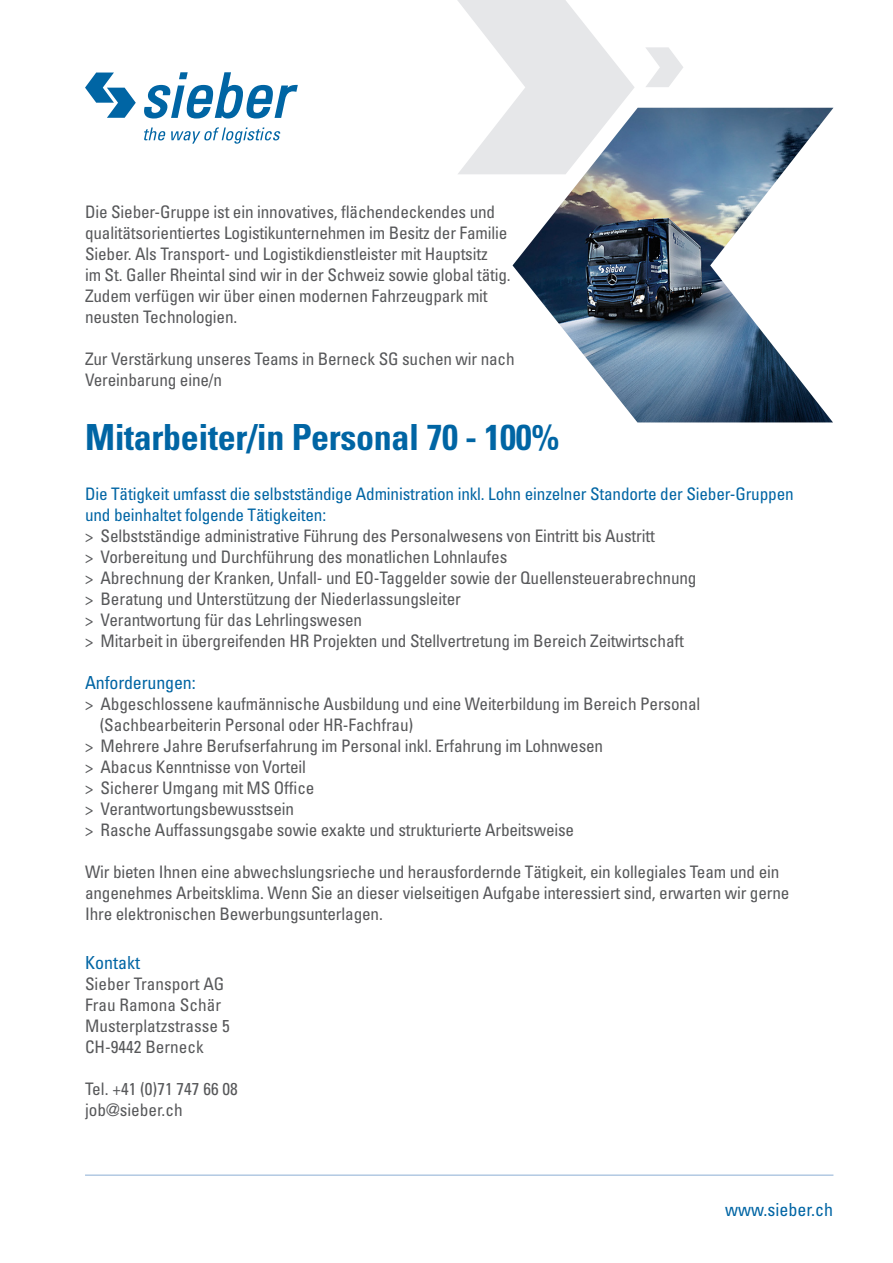
<style>
.page{position:relative;width:893px;height:1263px;background:#fff}
.page>*{position:absolute;margin:0;border:0;box-sizing:border-box;transform-origin:0 0}
.Absatzformat_1{font:700 condensed 36px "Univers";letter-spacing:-.01em;color:#0065a4}
.Absatzformat_1-2{font:condensed 18px "Univers";color:#0065a4}
.Absatzformat_1-3{font:condensed 17.25px/21px "Univers";letter-spacing:-.01em;color:#57585a}
.Absatzformat_1-4{font:condensed 17.25px "Univers";letter-spacing:-.01em;color:#0065a4}
.s1{font-size:16.5px}
</style>
<div class="page">
<svg style="left:144px;top:72px;width:154px;height:47px"></svg>
<svg style="left:85px;top:73px;width:51px;height:45px"></svg>
<svg style="left:144px;top:127px;width:137px;height:16px"></svg>
<img style="left:513px;top:108px;width:320px;height:314px">
<hr style="left:85px;top:1175px;width:748px;height:1px;background:#8baed4">
<svg style="left:457px;top:0;width:178px;height:174px"></svg>
<svg style="left:646px;top:47px;width:37px;height:40px"></svg>
<p class="Absatzformat_1-3" style="left:85px;top:201px;width:412px">Die Sieber-Gruppe ist ein innovatives, flächendeckendes und</p>
<p class="Absatzformat_1-3" style="left:85px;top:222px;width:424px">qualitätsorientiertes Logistikunternehmen im Besitz der Familie<br>Sieber. Als Transport- und Logistikdienstleister mit Hauptsitz</p>
<p class="Absatzformat_1-3" style="left:85px;top:264px;width:427px">im St. Galler Rheintal sind wir in der Schweiz sowie global tätig.<br>Zudem verfügen wir über einen modernen Fahrzeugpark mit</p>
<p class="Absatzformat_1-3" style="left:85px;top:306px;width:154px">neusten Technologien.</p>
<p class="Absatzformat_1-3" style="left:85px;top:348px;width:431px">Zur Verstärkung unseres Teams in Berneck SG suchen wir nach<br>Vereinbarung eine/n</p>
<p class="Absatzformat_1" style="left:85px;top:415px;width:476px">Mitarbeiter/in Personal 70 - 100%</p>
<p class="Absatzformat_1-4" style="left:85px;top:483px;width:710px">Die Tätigkeit umfasst die selbstständige Administration inkl. Lohn einzelner Standorte der Sieber-Gruppen</p>
<p class="Absatzformat_1-4" style="left:85px;top:504px;width:243px">und beinhaltet folgende Tätigkeiten:</p>
<p class="Absatzformat_1-3" style="left:85px;top:525px;width:571px"><span class="s1">&gt;</span> Selbstständige administrative Führung des Personalwesens von Eintritt bis Austritt</p>
<p class="Absatzformat_1-3" style="left:85px;top:546px;width:424px"><span class="s1">&gt;</span> Vorbereitung und Durchführung des monatlichen Lohnlaufes</p>
<p class="Absatzformat_1-3" style="left:85px;top:567px;width:613px"><span class="s1">&gt;</span> Abrechnung der Kranken, Unfall- und EO-Taggelder sowie der Quellensteuerabrechnung</p>
<p class="Absatzformat_1-3" style="left:85px;top:588px;width:377px"><span class="s1">&gt;</span> Beratung und Unterstützung der Niederlassungsleiter</p>
<p class="Absatzformat_1-3" style="left:85px;top:609px;width:279px"><span class="s1">&gt;</span> Verantwortung für das Lehrlingswesen</p>
<p class="Absatzformat_1-3" style="left:85px;top:630px;width:600px"><span class="s1">&gt;</span> Mitarbeit in übergreifenden HR Projekten und Stellvertretung im Bereich Zeitwirtschaft</p>
<p class="Absatzformat_1-2" style="left:85px;top:672px;width:112px">Anforderungen:</p>
<p class="Absatzformat_1-3" style="left:85px;top:693px;width:617px"><span class="s1">&gt;</span> Abgeschlossene kaufmännische Ausbildung und eine Weiterbildung im Bereich Personal</p>
<p class="Absatzformat_1-3" style="left:100px;top:714px;width:315px">(Sachbearbeiterin Personal oder HR-Fachfrau)</p>
<p class="Absatzformat_1-3" style="left:85px;top:735px;width:520px"><span class="s1">&gt;</span> Mehrere Jahre Berufserfahrung im Personal inkl. Erfahrung im Lohnwesen</p>
<p class="Absatzformat_1-3" style="left:85px;top:756px;width:222px"><span class="s1">&gt;</span> Abacus Kenntnisse von Vorteil</p>
<p class="Absatzformat_1-3" style="left:85px;top:777px;width:231px"><span class="s1">&gt;</span> Sicherer Umgang mit MS Office</p>
<p class="Absatzformat_1-3" style="left:85px;top:798px;width:211px"><span class="s1">&gt;</span> Verantwortungsbewusstsein</p>
<p class="Absatzformat_1-3" style="left:85px;top:819px;width:491px"><span class="s1">&gt;</span> Rasche Auffassungsgabe sowie exakte und strukturierte Arbeitsweise</p>
<p class="Absatzformat_1-3" style="left:85px;top:861px;width:706px">Wir bieten Ihnen eine abwechslungsrieche und herausfordernde Tätigkeit, ein kollegiales Team und ein angenehmes Arbeitsklima. Wenn Sie an dieser vielseitigen Aufgabe interessiert sind, erwarten wir gerne<br>Ihre elektronischen Bewerbungsunterlagen.</p>
<p class="Absatzformat_1-2" style="left:85px;top:951px;width:57px">Kontakt</p>
<p class="Absatzformat_1-3" style="left:85px;top:973px;width:141px">Sieber Transport AG</p>
<p class="Absatzformat_1-3" style="left:85px;top:994px;width:138px">Frau Ramona Schär</p>
<p class="Absatzformat_1-3" style="left:85px;top:1015px;width:146px">Musterplatzstrasse 5</p>
<p class="Absatzformat_1-3" style="left:85px;top:1036px;width:120px">CH-9442 Berneck</p>
<p class="Absatzformat_1-3" style="left:85px;top:1078px;width:154px">Tel. +41 (0)71 747 66 08</p>
<p class="Absatzformat_1-3" style="left:85px;top:1099px;width:99px">job@sieber.ch</p>
<p class="Absatzformat_1-2" style="left:725px;top:1198px;width:110px">www.sieber.ch</p>
</div>
